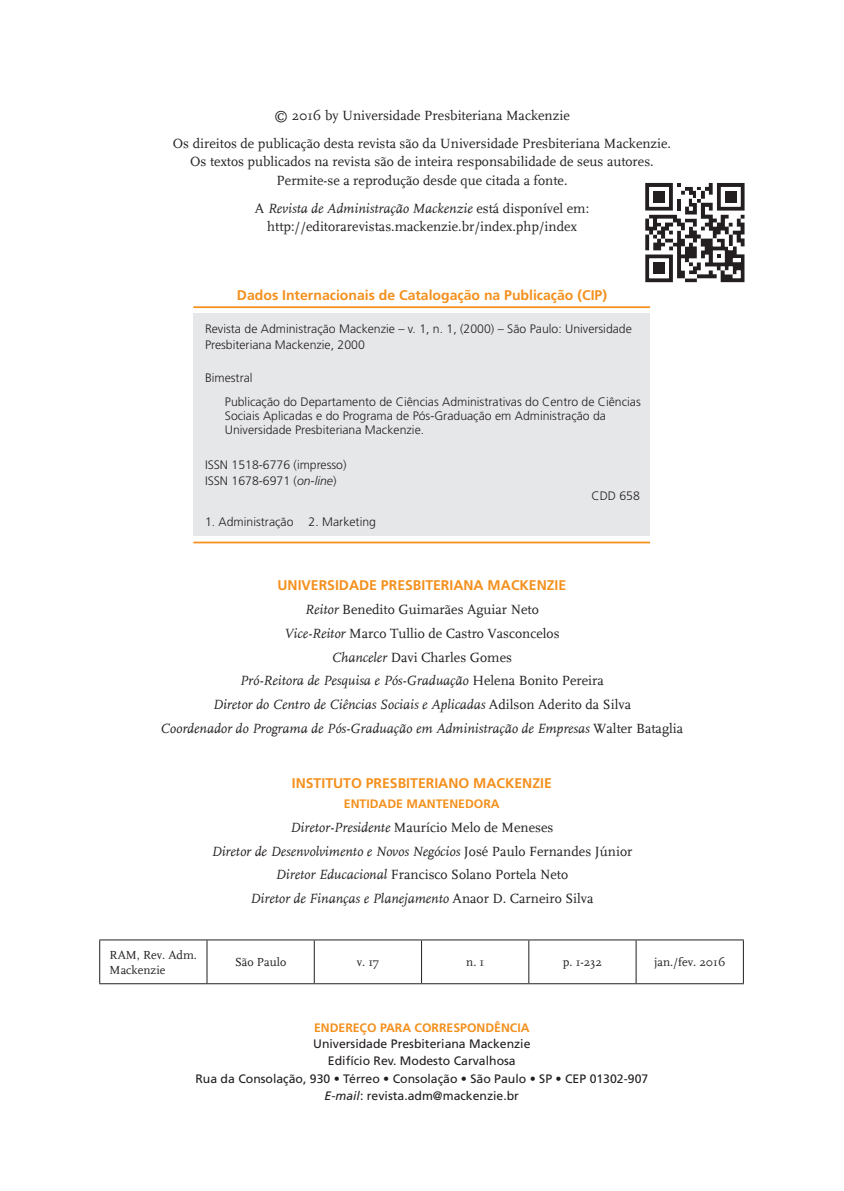
<style>
.page{position:relative;width:844px;height:1191px;background:#fff}
.page>*{position:absolute;margin:0;border:0;box-sizing:border-box;transform-origin:0 0}
.t1{font:14px/23.8px "FF Scala Definitiver";color:#231f20;text-align:center}
.t2{font:italic 14px/23.8px "FF Scala Definitive";color:#231f20;text-align:center}
.t3{font:700 14px "Frutiger LT Std";color:#f4901d}
.t4{font:300 12.25px/15.8px "Frutiger LT Std";color:#231f20}
.t5{font:12.25px/17.2px "Frutiger LT Std";color:#231f20;text-align:center}
.t6{font:12.25px/14.7px "FF Scala Definitiver";color:#231f20}
.t7{font:700 12.25px "Frutiger LT Std";color:#f4901d}
.s1{font-family:"FF Scala Definitiver";font-style:normal}
.s2{font-style:italic}
.s3{font-family:"FF Scala Definitive";font-style:italic}
</style>
<div class="page">
<div style="left:193px;top:313px;width:457px;height:223px;background:#e6e7e9"></div>
<hr style="left:193px;top:306px;width:457px;height:2px;background:#f4901d">
<hr style="left:193px;top:541px;width:457px;height:2px;background:#f4901d">
<hr style="left:99px;top:939px;width:108px;height:1px;background:#231f20">
<hr style="left:99px;top:940px;width:1px;height:43px;background:#231f20">
<hr style="left:207px;top:939px;width:107px;height:1px;background:#231f20">
<hr style="left:314px;top:939px;width:107px;height:1px;background:#231f20">
<hr style="left:421px;top:939px;width:107px;height:1px;background:#231f20">
<hr style="left:528px;top:939px;width:108px;height:1px;background:#231f20">
<hr style="left:636px;top:939px;width:107px;height:1px;background:#231f20">
<hr style="left:742px;top:940px;width:1px;height:43px;background:#231f20">
<hr style="left:99px;top:983px;width:108px;height:1px;background:#231f20">
<hr style="left:207px;top:983px;width:107px;height:1px;background:#231f20">
<hr style="left:314px;top:983px;width:107px;height:1px;background:#231f20">
<hr style="left:421px;top:983px;width:107px;height:1px;background:#231f20">
<hr style="left:528px;top:983px;width:108px;height:1px;background:#231f20">
<hr style="left:636px;top:983px;width:107px;height:1px;background:#231f20">
<hr style="left:206px;top:940px;width:1px;height:43px;background:#231f20">
<hr style="left:314px;top:940px;width:1px;height:43px;background:#231f20">
<hr style="left:421px;top:940px;width:1px;height:43px;background:#231f20">
<hr style="left:528px;top:940px;width:1px;height:43px;background:#231f20">
<hr style="left:635px;top:940px;width:1px;height:43px;background:#231f20">
<svg style="left:645px;top:183px;width:99px;height:99px"></svg>
<div style="left:653px;top:191px;width:11px;height:12px;background:#231f20"></div>
<div style="left:724px;top:191px;width:12px;height:12px;background:#231f20"></div>
<div style="left:653px;top:262px;width:11px;height:12px;background:#231f20"></div>
<p class="t1" style="left:173px;top:101px;width:499px;line-height:28.3px">© 2016 by Universidade Presbiteriana Mackenzie<br>Os direitos de publicação desta revista são da Universidade Presbiteriana Mackenzie.</p>
<p class="t1" style="left:190px;top:153px;width:465px;line-height:18.4px">Os textos publicados na revista são de inteira responsabilidade de seus autores.<br>Permite-se a reprodução desde que citada a fonte.</p>
<p class="t2" style="left:255px;top:197px;width:336px"><span class="s1">A</span> Revista de Administração Mackenzie <span class="s1">está disponível em:</span></p>
<p class="t1" style="left:267px;top:215px;width:311px">http://editorarevistas.mackenzie.br/index.php/index</p>
<p class="t3" style="left:237px;top:286px;width:371px">Dados Internacionais de Catalogação na Publicação (CIP)</p>
<p class="t4" style="left:205px;top:321px;width:428px">Revista de Administração Mackenzie – v. 1, n. 1, (2000) – São Paulo: Universidade<br>Presbiteriana Mackenzie, 2000</p>
<p class="t4" style="left:225px;top:366px;width:417px;line-height:24px;text-indent:-20px">Bimestral<br>Publicação do Departamento de Ciências Administrativas do Centro de Ciências</p>
<p class="t4" style="left:225px;top:409px;width:382px;line-height:14px">Sociais Aplicadas e do Programa de Pós-Graduação em Administração da<br>Universidade Presbiteriana Mackenzie.</p>
<p class="t4" style="left:205px;top:457px;width:143px">ISSN 1518-6776 (impresso)<br>ISSN 1678-6971 (<span class="s2">on-line</span>)</p>
<p class="t4" style="left:591px;top:488px;width:50px">CDD 658</p>
<p class="t4" style="left:205px;top:514px;width:172px">1. Administração 2. Marketing</p>
<p class="t3" style="left:277px;top:577px;width:290px">UNIVERSIDADE PRESBITERIANA MACKENZIE</p>
<p class="t1" style="left:284px;top:598px;width:277px"><span class="s3">Reitor</span> Benedito Guimarães Aguiar Neto<br><span class="s3">Vice-Reitor</span> Marco Tullio de Castro Vasconcelos<br><span class="s3">Chanceler</span> Davi Charles Gomes</p>
<p class="t2" style="left:160px;top:669px;width:524px">Pró-Reitora de Pesquisa e Pós-Graduação <span class="s1">Helena Bonito Pereira<br></span>Diretor do Centro de Ciências Sociais e Aplicadas <span class="s1">Adilson Aderito da Silva<br></span>Coordenador do Programa de Pós-Graduação em Administração de Empresas <span class="s1">Walter Bataglia</span></p>
<p class="t3" style="left:292px;top:775px;width:261px">INSTITUTO PRESBITERIANO MACKENZIE</p>
<p class="t7" style="left:344px;top:796px;width:157px">ENTIDADE MANTENEDORA</p>
<p class="t1" style="left:290px;top:815px;width:264px"><span class="s3">Diretor-Presidente</span> Maurício Melo de Meneses</p>
<p class="t2" style="left:211px;top:839px;width:422px">Diretor de Desenvolvimento e Novos Negócios <span class="s1">José Paulo Fernandes Júnior</span></p>
<p class="t1" style="left:275px;top:863px;width:294px"><span class="s3">Diretor Educacional</span> Francisco Solano Portela Neto</p>
<p class="t2" style="left:250px;top:887px;width:345px">Diretor de Finanças e Planejamento <span class="s1">Anaor D. Carneiro Silva</span></p>
<p class="t6" style="left:110px;top:948px;width:89px">RAM, Rev. Adm.<br>Mackenzie</p>
<p class="t6" style="left:235px;top:955px;width:53px">São Paulo</p>
<p class="t6" style="left:356px;top:955px;width:24px">v. 17</p>
<p class="t6" style="left:466px;top:955px;width:19px">n. 1</p>
<p class="t6" style="left:563px;top:955px;width:40px">p. 1-232</p>
<p class="t6" style="left:654px;top:955px;width:73px">jan./fev. 2016</p>
<p class="t7" style="left:314px;top:1021px;width:217px">ENDEREÇO PARA CORRESPONDÊNCIA</p>
<p class="t5" style="left:195px;top:1035px;width:454px">Universidade Presbiteriana Mackenzie<br>Edifício Rev. Modesto Carvalhosa<br>Rua da Consolação, 930 • Térreo • Consolação • São Paulo • SP • CEP 01302-907<br><span class="s2">E-mail</span>: revista.adm@mackenzie.br</p>
</div>
